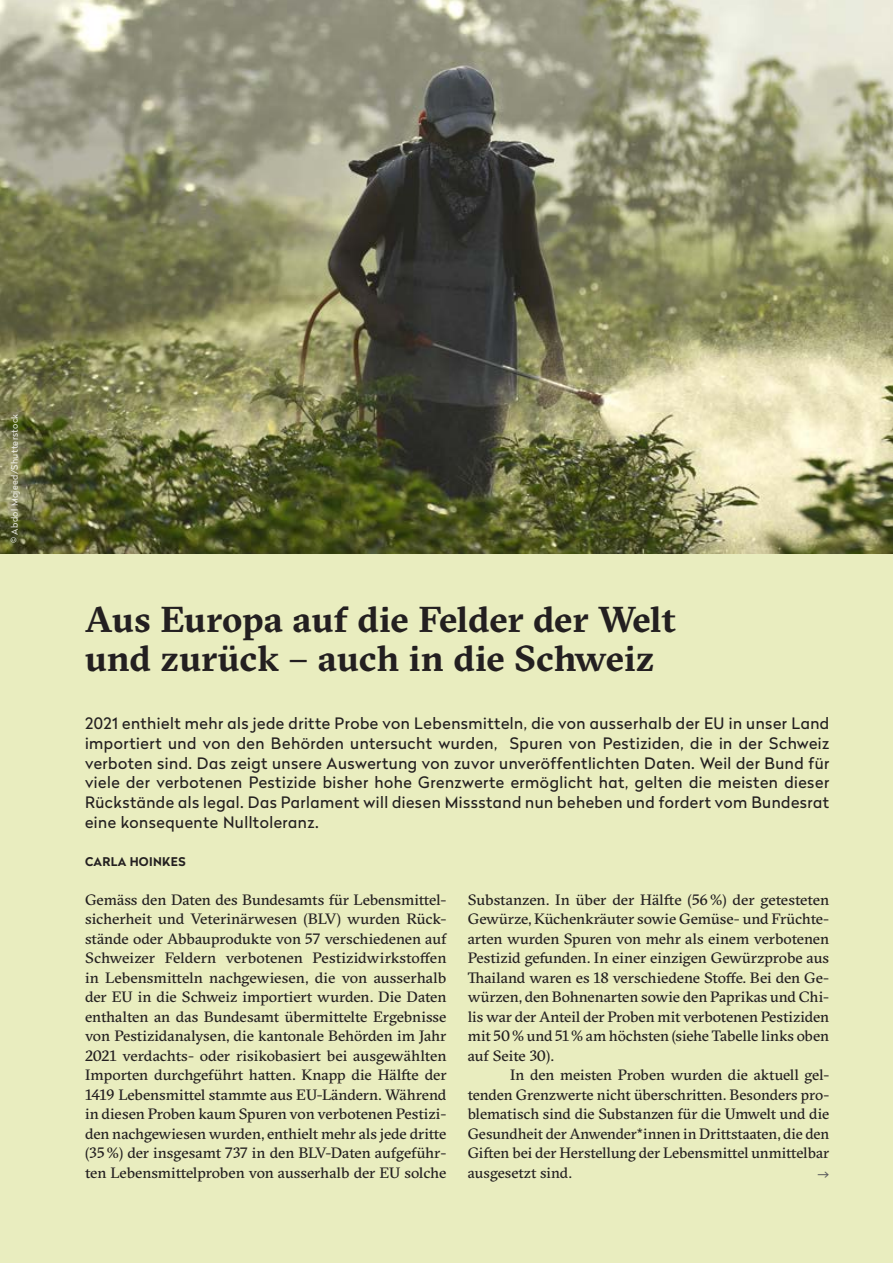
<style>
.page{position:relative;width:893px;height:1263px;background:#e9edbf}
.page>*{position:absolute;margin:0;border:0;box-sizing:border-box;transform-origin:0 0}
.t1{font:700 36px/39px "GT Sectra";letter-spacing:-.005em;color:#231f20}
.t2{font:15.75px/19.6px "Radikal";letter-spacing:.03em;color:#231f20;text-align:justify}
.t3{font:15px/19.5px "GT Sectra";letter-spacing:-.005em;color:#231f20;text-align:justify}
.t4{font:15px/19.5px "GT Sectra";letter-spacing:-.005em;color:#231f20;text-align:justify;scale:1.04 1}
.t5{font:700 12px "Radikal";letter-spacing:.025em;color:#231f20}
.t6{font:12px "Radikal";color:#57585a}
.t7{font:9px "Radikal";letter-spacing:.03em;color:#fff}
</style>
<div class="page">
<img style="left:0;top:0;width:893px;height:554px">
<p class="t7" style="left:8px;top:543px;width:131px;rotate:-90deg">© Abdol Majeed/Shutterstock</p>
<h1 class="t1" style="left:85px;top:599px;width:593px">Aus Europa auf die Felder der Welt und zurück – auch in die Schweiz</h1>
<p class="t2" style="left:85px;top:713px;width:746px">2021 enthielt mehr als jede dritte Probe von Lebensmitteln, die von ausserhalb der EU in unser Land importiert und von den Behörden untersucht wurden, Spuren von Pestiziden, die in der Schweiz verboten sind. Das zeigt unsere Auswertung von zuvor unveröffentlichten Daten. Weil der Bund für viele der verbotenen Pestizide bisher hohe Grenzwerte ermöglicht hat, gelten die meisten dieser Rückstände als legal. Das Parlament will diesen Missstand nun beheben und fordert vom Bundesrat eine konsequente Nulltoleranz.</p>
<p class="t5" style="left:85px;top:853px;width:102px">CARLA HOINKES</p>
<p class="t3" style="left:85px;top:890px;width:363px">Gemäss den Daten des Bundesamts für Lebensmittel&shy;sicherheit und Veterinärwesen (BLV) wurden Rück&shy;stände oder Abbauprodukte von 57 verschiedenen auf Schweizer Feldern verbotenen Pestizidwirkstoffen in Lebensmitteln nachgewiesen, die von ausserhalb der EU in die Schweiz importiert wurden. Die Daten enthalten an das Bundesamt übermittelte Ergebnisse von Pestizidanalysen, die kantonale Behörden im Jahr 2021 verdachts- oder risikobasiert bei ausgewählten Importen durchgeführt hatten. Knapp die Hälfte der 1419 Lebensmittel stammte aus EU-Ländern. Während in diesen Proben kaum Spuren von verbotenen Pestizi&shy;den nachgewiesen wurden, enthielt mehr als jede dritte (35%) der insgesamt 737 in den BLV-Daten aufgeführ&shy;ten Lebensmittelproben von ausserhalb der EU solche</p>
<p class="t4" style="left:468px;top:890px;width:349px">Substanzen. In über der Hälfte (56%) der getesteten Gewürze, Küchenkräuter sowie Gemüse- und Früchte&shy;arten wurden Spuren von mehr als einem verbotenen Pestizid gefunden. In einer einzigen Gewürzprobe aus Thailand waren es 18 verschiedene Stoffe. Bei den Ge&shy;würzen, den Bohnenarten sowie den Paprikas und Chi&shy;lis war der Anteil der Proben mit verbotenen Pestiziden mit 50% und 51% am höchsten (siehe Tabelle links oben auf Seite 30).</p>
<p class="t3" style="left:468px;top:1065px;width:363px;text-indent:43px">In den meisten Proben wurden die aktuell gel&shy;tenden Grenzwerte nicht überschritten. Besonders pro&shy;blematisch sind die Substanzen für die Umwelt und die Gesundheit der Anwender*innen in Drittstaaten, die den Giften bei der Herstellung der Lebensmittel unmittelbar ausgesetzt sind.</p>
<p class="t6" style="left:817px;top:1165px;width:13px">—›</p>
</div>
